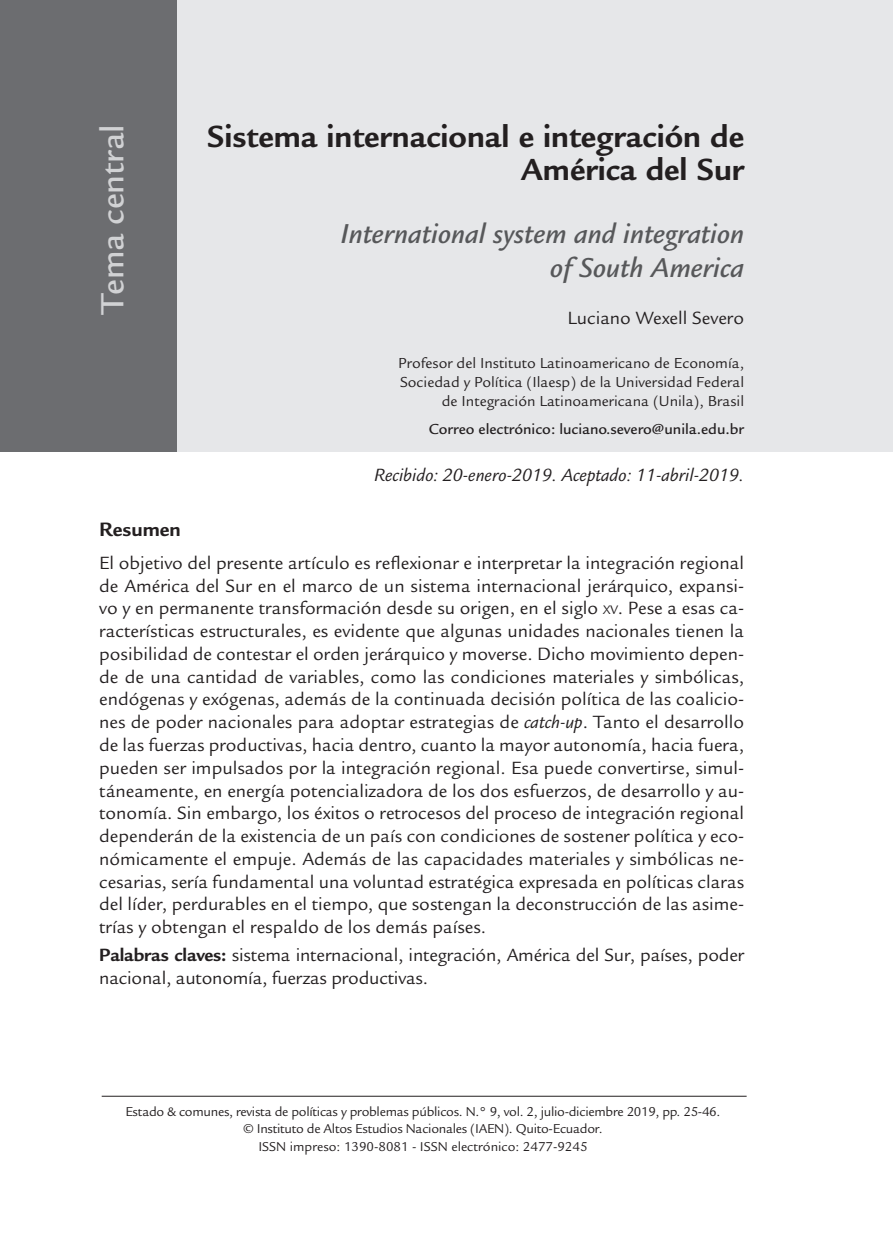
<style>
.page{position:relative;width:893px;height:1241px;background:#fff}
.page>*{position:absolute;margin:0;border:0;box-sizing:border-box;transform-origin:0 0}
.t1{font:500 35px "Legacy Sans Std";color:#d1d2d4}
.t2{font:700 33.25px/33.2px "Legacy Sans Std";color:#231f20;text-align:right}
.t3{font:italic 500 29.75px/33.2px "Legacy Sans Std";color:#57585a;text-align:right}
.t4{font:700 21px "Legacy Sans Std";color:#231f20}
.t5{font:19.25px/22.8px "Legacy Sans Std";letter-spacing:-.01em;color:#231f20;text-align:justify}
.t6{font:italic 19.25px "Legacy Sans Std";color:#231f20}
.t7{font:15.75px/18.9px "Legacy Sans Std";color:#231f20;text-align:right}
.t8{font:500 15.75px "Legacy Sans Std";color:#231f20}
.t9{font:14px/17.5px "Legacy Sans Std";letter-spacing:-.02em;color:#231f20;text-align:center}
.s1{font-size:13.47px}
.s2{font-style:italic}
.s3{font-weight:700}
</style>
<div class="page">
<div style="left:52px;top:0;width:841px;height:451px;background:#e6e7e9"></div>
<div style="left:0;top:0;width:176px;height:451px;background:#6c6d70"></div>
<hr style="left:102px;top:1095px;width:645px;height:1px;background:#231f20">
<h1 class="t1" style="left:92px;top:314px;width:191px;rotate:-90deg">Tema central</h1>
<h2 class="t2" style="left:207px;top:120px;width:538px">Sistema internacional e integración de<br>América del Sur</h2>
<h3 class="t3" style="left:341px;top:218px;width:405px">International system and integration of South America</h3>
<p class="t5" style="left:567px;top:307px;width:178px">Luciano Wexell Severo</p>
<p class="t7" style="left:398px;top:354px;width:347px">Profesor del Instituto Latinoamericano de Economía,<br>Sociedad y Política (Ilaesp) de la Universidad Federal de Integración Latinoamericana (Unila), Brasil</p>
<p class="t8" style="left:429px;top:419px;width:317px">Correo electrónico: luciano.severo@unila.edu.br</p>
<p class="t6" style="left:374px;top:464px;width:372px">Recibido: 20-enero-2019. Aceptado: 11-abril-2019.</p>
<p class="t4" style="left:99px;top:517px;width:83px">Resumen</p>
<p class="t5" style="left:99px;top:551px;width:646px">El objetivo del presente artículo es reflexionar e interpretar la integración regional de América del Sur en el marco de un sistema internacional jerárquico, expansi&shy;vo y en permanente transformación desde su origen, en el siglo <span class="s1">xv</span>. Pese a esas ca&shy;racterísticas estructurales, es evidente que algunas unidades nacionales tienen la posibilidad de contestar el orden jerárquico y moverse. Dicho movimiento depen&shy;de de una cantidad de variables, como las condiciones materiales y simbólicas, endógenas y exógenas, además de la continuada decisión política de las coalicio&shy;nes de poder nacionales para adoptar estrategias de <span class="s2">catch-up</span>. Tanto el desarrollo de las fuerzas productivas, hacia dentro, cuanto la mayor autonomía, hacia fuera, pueden ser impulsados por la integración regional. Esa puede convertirse, simul&shy;táneamente, en energía potencializadora de los dos esfuerzos, de desarrollo y au&shy;tonomía. Sin embargo, los éxitos o retrocesos del proceso de integración regional dependerán de la existencia de un país con condiciones de sostener política y eco&shy;nómicamente el empuje. Además de las capacidades materiales y simbólicas ne&shy;cesarias, sería fundamental una voluntad estratégica expresada en políticas claras del líder, perdurables en el tiempo, que sostengan la deconstrucción de las asime&shy;trías y obtengan el respaldo de los demás países.</p>
<p class="t5" style="left:99px;top:943px;width:646px"><span class="s3">Palabras claves:</span> sistema internacional, integración, América del Sur, países, poder nacional, autonomía, fuerzas productivas.</p>
<p class="t9" style="left:125px;top:1102px;width:596px">Estado &amp; comunes, revista de políticas y problemas públicos. N.° 9, vol. 2, julio-diciembre 2019, pp. 25-46. © Instituto de Altos Estudios Nacionales (IAEN). Quito-Ecuador.<br>ISSN impreso: 1390-8081 - ISSN electrónico: 2477-9245</p>
</div>
